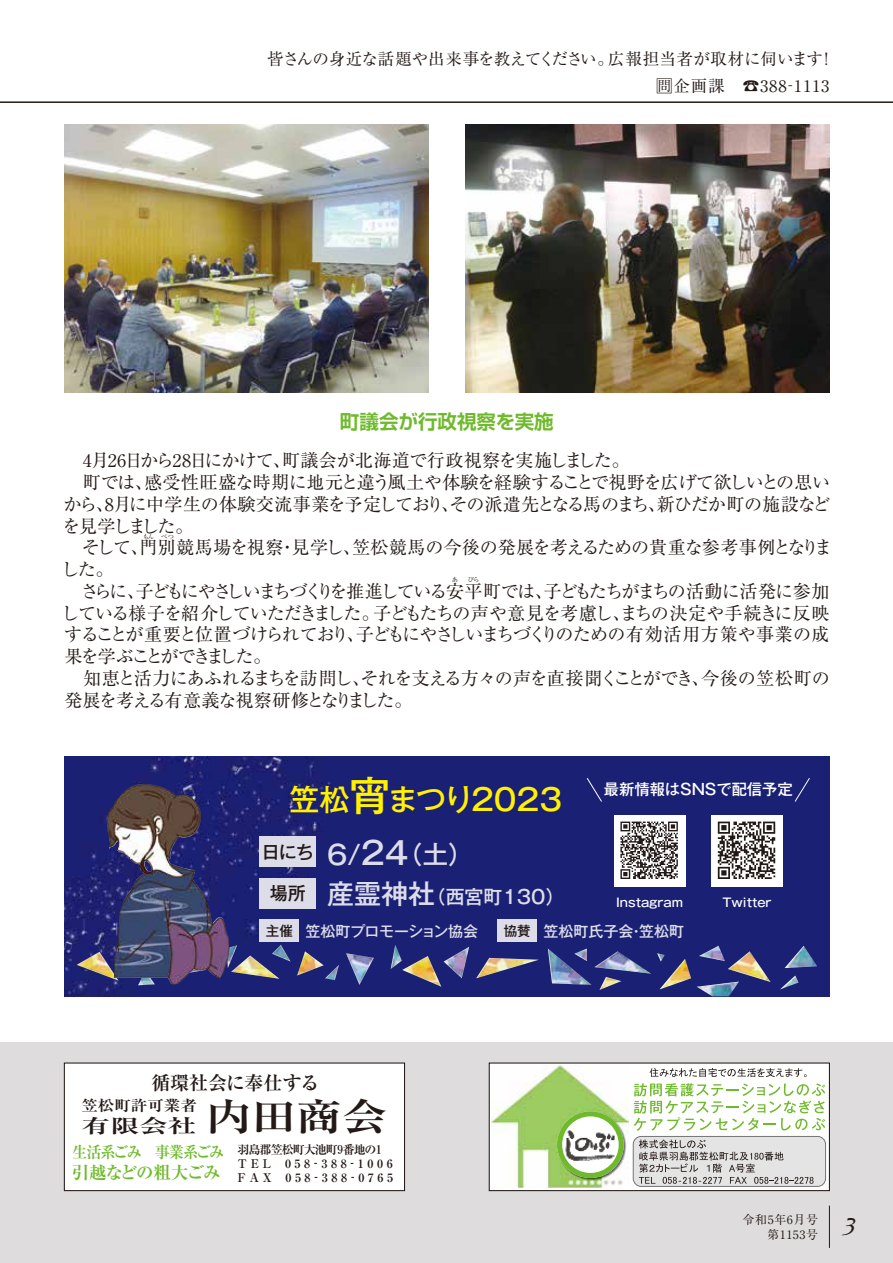
<style>
.page{position:relative;width:893px;height:1263px;background:#fff}
.page>*{position:absolute;margin:0;border:0;box-sizing:border-box;transform-origin:0 0}
.t1{font:500 30px "Gothic MB101";color:#fff100}
.t2{font:500 25.2px "Gothic MB101";color:#ddddea}
.t3{font:700 19.5px "Shin Go De";color:#6fba2c}
.t4{font:700 19.2px "Ryumin";color:#231916;scale:1.5 1}
.t5{font:500 18.9px "Gothic MB101";color:#ddddea}
.t6{font:700 18.9px "Ryumin";color:#231916}
.t7{font:18px/21.8px "Ryumin";letter-spacing:-.06em;color:#231916}
.t8{font:500 18px "Gothic MB101";color:#231916}
.t9{font:700 17.55px "Ryumin";letter-spacing:-.05em;color:#6fba2c}
.t10{font:16.5px/27px "Ryumin";letter-spacing:.005em;color:#231916}
.t11{font:700 15.9px "Ryumin";letter-spacing:-.085em;color:#6fba2c;scale:.95 1}
.t12{font:500 15.3px "Gothic MB101";color:#fff}
.t13{font:500 15px "Gothic MB101";letter-spacing:-.02em;color:#ddddea}
.t14{font:500 15px "Gothic MB101";color:#ddddea}
.t15{font:700 14.85px "Ryumin";color:#231916;scale:1.11 1}
.t16{font:500 13.5px "Gothic MB101";color:#231916}
.t17{font:700 12px/14.2px "Ryumin";letter-spacing:.3em;color:#231916}
.t18{font:500 12px "Gothic MB101";color:#fff}
.t19{font:12px/15px "Ryumin";letter-spacing:.05em;color:#231916}
.t20{font:6.3px "Ryumin";color:#231916}
.s1{font-family:"Kasamatsu A"}
.s2{font-family:"BLS Gaiji ST Jnl"}
.s3{color:#1b1f72}
.s4{font-size:40.5px}
.s5{font-size:26.85px}
.s6{font-size:31.5px}
.s7{font-size:27px}
.s8{font-size:37.95px}
</style>
<div class="page">
<img style="left:0;top:101px;width:893px;height:1162px">
<p class="t10" style="left:656px;top:45px;width:180px;text-indent:-389px">皆さんの身近な話題や出来事を教えてください。広報担当者が取材に伺います！<span class="s1">c</span>企画課　<span class="s2">蕁</span>388‐1113</p>
<p class="t3" style="left:340px;top:409px;width:215px">町議会が行政視察を実施</p>
<p class="t7" style="left:61px;top:449px;width:772px">　4月26日から28日にかけて、町議会が北海道で行政視察を実施しました。<br>　町では、感受性旺盛な時期に地元と違う風土や体験を経験することで視野を広げて欲しいとの思いから、8月に中学生の体験交流事業を予定しており、その派遣先となる馬のまち、新ひだか町の施設などを見学しました。<br>　そして、門別競馬場を視察・見学し、笠松競馬の今後の発展を考えるための貴重な参考事例となりました。<br>　さらに、子どもにやさしいまちづくりを推進している安平町では、子どもたちがまちの活動に活発に参加している様子を紹介していただきました。子どもたちの声や意見を考慮し、まちの決定や手続きに反映することが重要と位置づけられており、子どもにやさしいまちづくりのための有効活用方策や事業の成果を学ぶことができました。<br>　知恵と活力にあふれるまちを訪問し、それを支える方々の声を直接聞くことができ、今後の笠松町の発展を考える有意義な視察研修となりました。</p>
<p class="t20" style="left:143px;top:533px;width:33px">もん べつ</p>
<p class="t20" style="left:452px;top:575px;width:8px">あ</p>
<p class="t20" style="left:468px;top:575px;width:13px">びら</p>
<h1 class="t1" style="left:289px;top:778px;width:274px"><span class="s3">笠</span>松<span class="s4">宵</span><span class="s3">ま</span>つり2023</h1>
<p class="t8" style="left:262px;top:839px;width:54px">日にち</p>
<p class="t8" style="left:270px;top:881px;width:37px">場所</p>
<p class="t16" style="left:266px;top:921px;width:28px">主催</p>
<p class="t12" style="left:604px;top:778px;width:191px">最新情報はSNSで配信予定</p>
<h2 class="t2" style="left:327px;top:836px;width:147px"><span class="s5">6/</span><span class="s6">24</span>（土）</h2>
<p class="t5" style="left:327px;top:883px;width:239px"><span class="s7">産霊神社</span>（西宮町130）</p>
<p class="t13" style="left:306px;top:920px;width:174px">笠松町プロモーション協会</p>
<p class="t14" style="left:543px;top:920px;width:91px">笠松町氏子会</p>
<p class="t18" style="left:616px;top:894px;width:68px">Instagram</p>
<p class="t18" style="left:722px;top:894px;width:51px">Twitter</p>
<p class="t16" style="left:504px;top:921px;width:28px">協賛</p>
<p class="t14" style="left:629px;top:920px;width:57px">・笠松町</p>
<p class="t6" style="left:151px;top:1071px;width:170px">循環社会に奉仕する</p>
<p class="t4" style="left:82px;top:1114px;width:205px">有限会社 <span class="s8">内田商会</span></p>
<p class="t15" style="left:81px;top:1096px;width:106px">笠松町許可業者</p>
<p class="t11" style="left:72px;top:1142px;width:162px">生活系ごみ　事業系ごみ</p>
<p class="t9" style="left:72px;top:1162px;width:150px">引越などの粗大ごみ</p>
<p class="t17" style="left:238px;top:1142px;width:157px">羽島郡笠松町大池町９番地の１<br>TEL 058‐388‐1006<br>FAX 058‐388‐0765</p>
<p class="t19" style="left:767px;top:1212px;width:88px;text-indent:-25px">令和5年6月号第1153号 <sup>3</sup></p>
</div>
